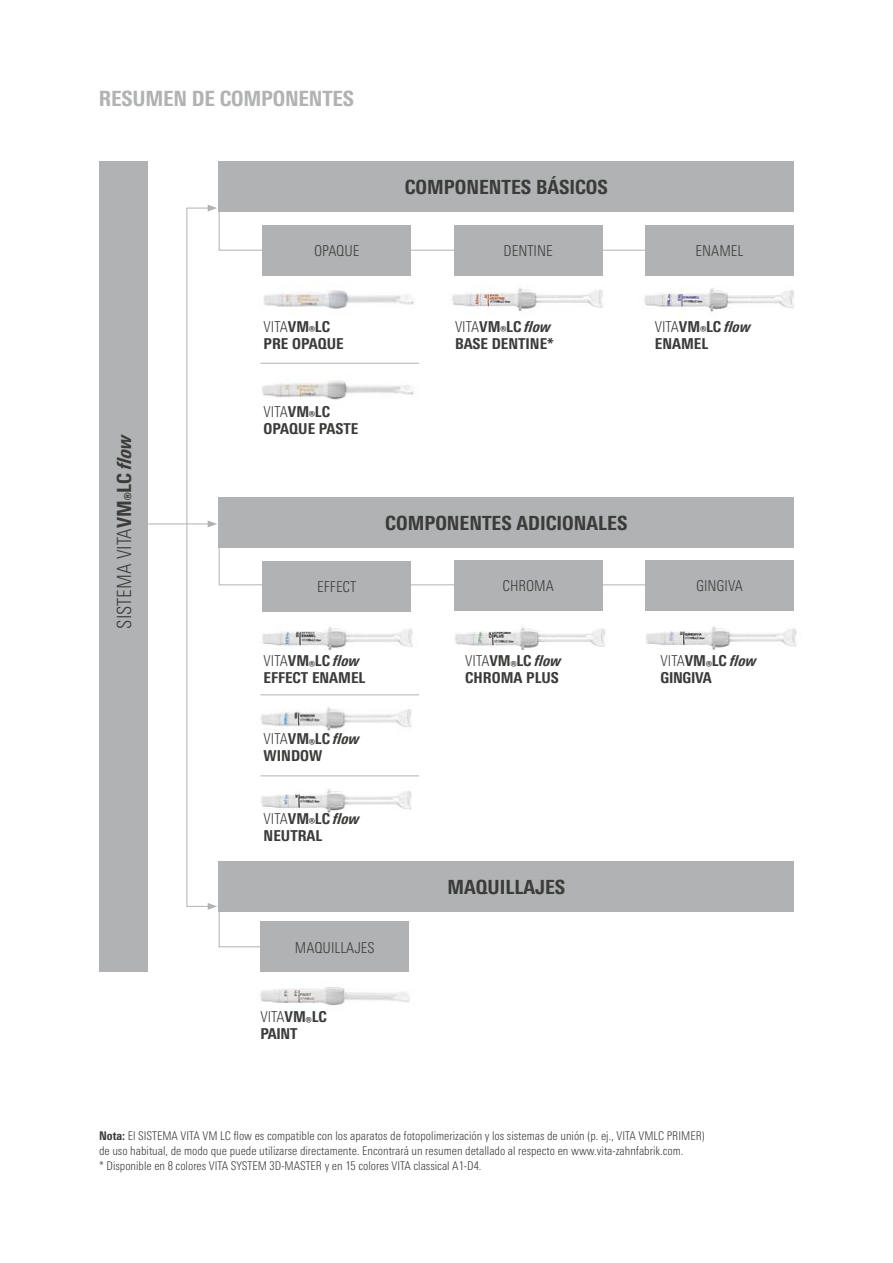
<style>
.page{position:relative;width:893px;height:1263px;background:#fff}
.page>*{position:absolute;margin:0;border:0;box-sizing:border-box;transform-origin:0 0}
.t1{font:800 condensed 21px "Univers Next Pro";letter-spacing:-.01em;color:#b1b2b3}
.t2{font:800 condensed 19.5px "Univers Next Pro";color:#3b3b3a}
.t3{font:300 condensed 19.5px "Univers Next Pro";color:#3b3b3a}
.t4{font:800 condensed 15px/16.5px "Univers Next Pro";color:#3b3b3a}
.t5{font:300 condensed 15px "Univers Next Pro";color:#3b3b3a}
.t6{font:800 condensed 15px/16.5px "Univers Next Pro";letter-spacing:-.02em;color:#3b3b3a}
.t7{font:300 condensed 12px/15px "Univers Next Pro";color:#3b3b3a}
.s1{font-weight:800}
.s2{font-weight:800;font-style:italic}
.s3{font-weight:300}
.s4{font-style:italic}
</style>
<div class="page">
<img style="left:260px;top:362px;width:157px;height:38px">
<img style="left:264px;top:290px;width:150px;height:19px">
<img style="left:262px;top:627px;width:151px;height:23px">
<img style="left:260px;top:707px;width:159px;height:69px">
<img style="left:261px;top:789px;width:151px;height:24px">
<img style="left:227px;top:921px;width:183px;height:85px">
<img style="left:417px;top:288px;width:186px;height:75px">
<img style="left:454px;top:610px;width:152px;height:41px">
<img style="left:644px;top:288px;width:150px;height:25px">
<img style="left:645px;top:610px;width:152px;height:40px">
<svg style="left:218px;top:547px;width:427px;height:39px"></svg>
<div style="left:187px;top:208px;width:23px;height:699px;border:1px solid #b1b2b3"></div>
<svg style="left:208px;top:205px;width:437px;height:46px"></svg>
<hr style="left:147px;top:524px;width:63px;height:1px;background:#b1b2b3">
<svg style="left:208px;top:520px;width:9px;height:7px"></svg>
<div style="left:99px;top:162px;width:49px;height:810px;background:#b1b2b3"></div>
<div style="left:262px;top:225px;width:149px;height:51px;background:#b1b2b3"></div>
<div style="left:262px;top:561px;width:149px;height:51px;background:#b1b2b3"></div>
<div style="left:219px;top:162px;width:575px;height:50px;background:#b1b2b3"></div>
<div style="left:219px;top:497px;width:575px;height:51px;background:#b1b2b3"></div>
<div style="left:454px;top:225px;width:149px;height:51px;background:#b1b2b3"></div>
<div style="left:645px;top:225px;width:149px;height:51px;background:#b1b2b3"></div>
<div style="left:454px;top:560px;width:149px;height:50px;background:#b1b2b3"></div>
<div style="left:645px;top:560px;width:149px;height:50px;background:#b1b2b3"></div>
<svg style="left:208px;top:903px;width:194px;height:44px"></svg>
<div style="left:260px;top:922px;width:149px;height:50px;background:#b1b2b3"></div>
<div style="left:219px;top:861px;width:575px;height:50px;background:#b1b2b3"></div>
<hr style="left:260px;top:363px;width:159px;height:1px;background:#b1b2b3">
<hr style="left:260px;top:695px;width:159px;height:1px;background:#b1b2b3">
<hr style="left:260px;top:776px;width:159px;height:1px;background:#b1b2b3">
<h1 class="t1" style="left:99px;top:86px;width:256px">RESUMEN DE COMPONENTES</h1>
<h2 class="t3" style="left:113px;top:629px;width:196px;rotate:-90deg">SISTEMA VITA<span class="s1">VM®LC</span> <span class="s2">flow</span></h2>
<p class="t5" style="left:314px;top:242px;width:47px">OPAQUE</p>
<p class="t4" style="left:264px;top:318px;width:82px"><span class="s3">VITA</span>VM®LC<br>PRE OPAQUE</p>
<p class="t4" style="left:264px;top:403px;width:96px"><span class="s3">VITA</span>VM®LC<br>OPAQUE PASTE</p>
<h2 class="t2" style="left:405px;top:176px;width:205px">COMPONENTES BÁSICOS</h2>
<p class="t5" style="left:504px;top:242px;width:51px">DENTINE</p>
<p class="t5" style="left:696px;top:242px;width:49px">ENAMEL</p>
<p class="t4" style="left:455px;top:318px;width:100px"><span class="s3">VITA</span>VM®LC <span class="s4">flow<br></span>BASE DENTINE*</p>
<p class="t4" style="left:655px;top:318px;width:98px"><span class="s3">VITA</span>VM®LC <span class="s4">flow<br></span>ENAMEL</p>
<p class="t5" style="left:317px;top:578px;width:41px">EFFECT</p>
<h2 class="t2" style="left:385px;top:511px;width:244px">COMPONENTES ADICIONALES</h2>
<p class="t5" style="left:502px;top:577px;width:53px">CHROMA</p>
<p class="t5" style="left:696px;top:577px;width:48px">GINGIVA</p>
<p class="t4" style="left:264px;top:653px;width:103px"><span class="s3">VITA</span>VM®LC <span class="s4">flow<br></span>EFFECT ENAMEL</p>
<p class="t4" style="left:264px;top:730px;width:98px"><span class="s3">VITA</span>VM®LC <span class="s4">flow<br></span>WINDOW</p>
<p class="t4" style="left:264px;top:810px;width:98px"><span class="s3">VITA</span>VM®LC <span class="s4">flow<br></span>NEUTRAL</p>
<p class="t5" style="left:295px;top:939px;width:81px">MAQUILLAJES</p>
<p class="t6" style="left:260px;top:1008px;width:68px"><span class="s3">VITA</span>VM®LC<br>PAINT</p>
<p class="t4" style="left:465px;top:653px;width:98px"><span class="s3">VITA</span>VM®LC <span class="s4">flow<br></span>CHROMA PLUS</p>
<h2 class="t2" style="left:447px;top:875px;width:119px">MAQUILLAJES</h2>
<p class="t6" style="left:661px;top:653px;width:98px"><span class="s3">VITA</span>VM®LC <span class="s4">flow<br></span>GINGIVA</p>
<p class="t7" style="left:99px;top:1128px;width:607px"><span class="s1">Nota:</span> El SISTEMA VITA VM LC flow es compatible con los aparatos de fotopolimerización y los sistemas de unión (p. ej., VITA VMLC PRIMER) de uso habitual, de modo que puede utilizarse directamente. Encontrará un resumen detallado al respecto en www.vita-zahnfabrik.com.<br>* Disponible en 8 colores VITA SYSTEM 3D-MASTER y en 15 colores VITA classical A1-D4.</p>
</div>
